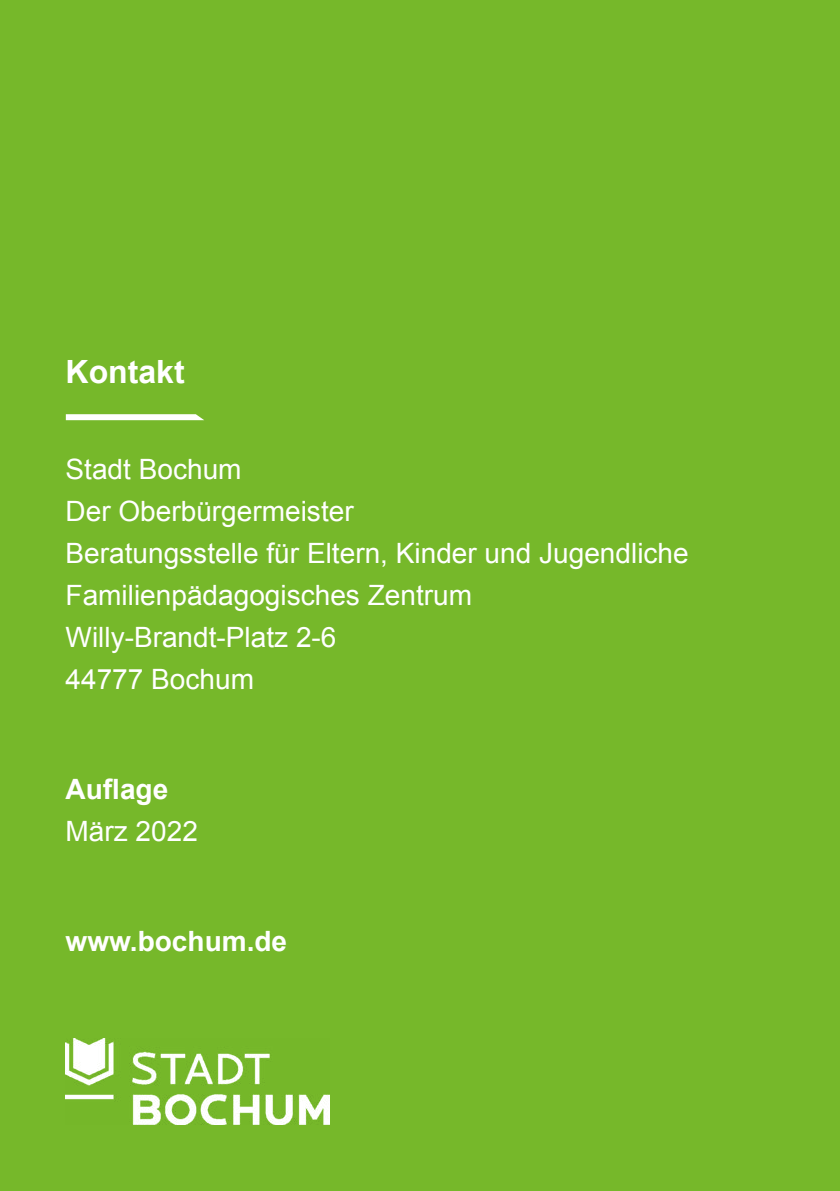
<style>
.page{position:relative;width:840px;height:1191px;background:#fff}
.page>*{position:absolute;margin:0;border:0;box-sizing:border-box;transform-origin:0 0}
.t1{font:700 32px "Arial";color:#fff}
.t2{font:28px/42px "Arial";color:#fff}
.t3{font:700 28px "Arial";color:#fff}
</style>
<div class="page">
<div style="left:0;top:0;width:839px;height:1191px;background:#76b82a"></div>
<svg style="left:66px;top:414px;width:138px;height:6px"></svg>
<img style="left:65px;top:1038px;width:264px;height:86px">
<p class="t1" style="left:65px;top:350px;width:121px">Kontakt</p>
<p class="t2" style="left:65px;top:448px;width:624px">Stadt Bochum<br>Der Oberbürgermeister<br>Beratungsstelle für Eltern, Kinder und Jugendliche<br>Familienpädagogisches Zentrum<br>Willy-Brandt-Platz 2-6<br>44777 Bochum</p>
<p class="t3" style="left:65px;top:770px;width:104px">Auflage</p>
<p class="t2" style="left:65px;top:810px;width:134px">März 2022</p>
<p class="t3" style="left:65px;top:922px;width:223px">www.bochum.de</p>
</div>
